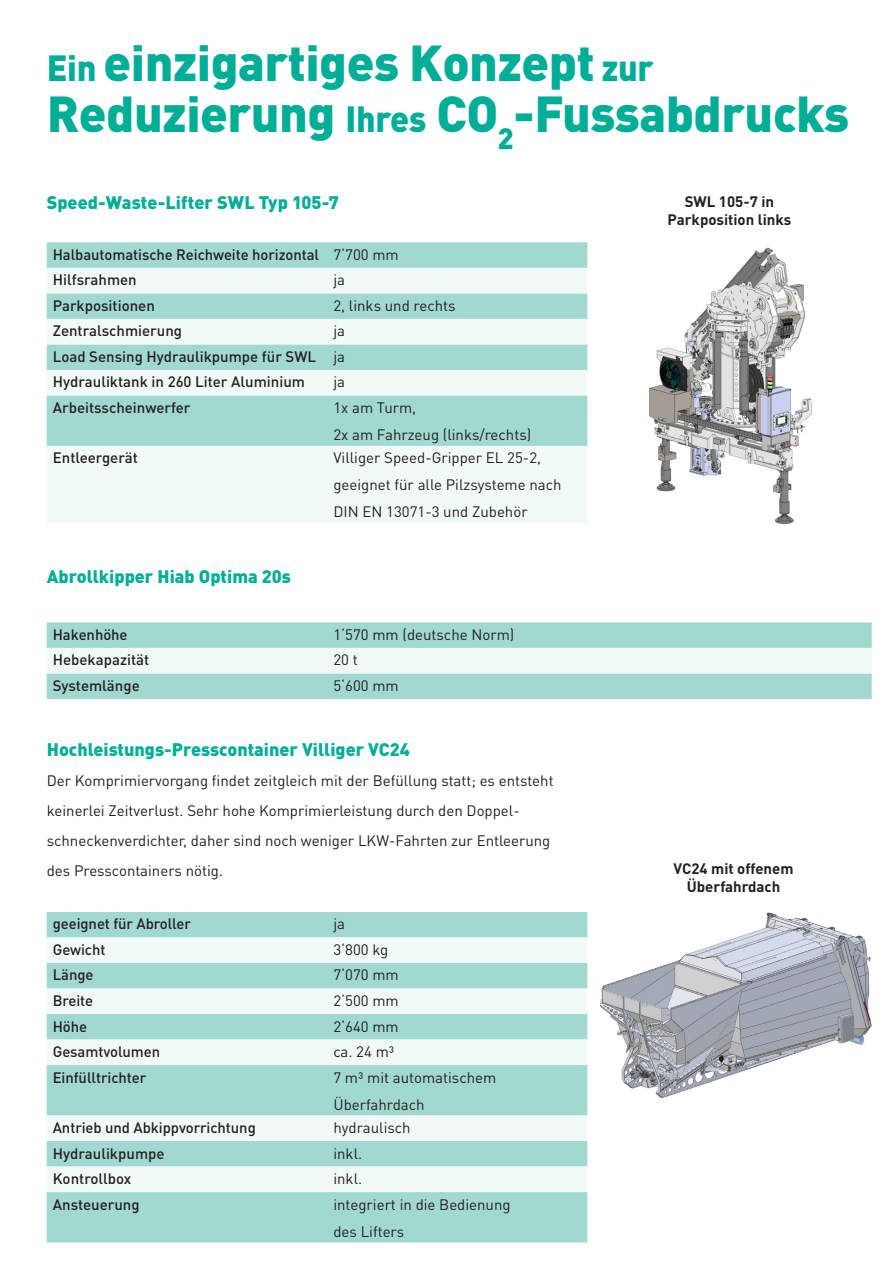
<style>
.page{position:relative;width:893px;height:1263px;background:#fff}
.page>*{position:absolute;margin:0;border:0;box-sizing:border-box;transform-origin:0 0}
.H2_Zwischentitel_schwarz{font:900 49.8px/51px "DIN Pro";letter-spacing:-.01em;color:#00ae98}
.t1{font:900 18px "DIN Pro";color:#00ae98}
.t2{font:15px/27px "DIN Pro";color:#231f20}
.t3{font:500 15px "DIN Pro";color:#231f20}
.t4{font:700 15px/18px "DIN Pro";color:#231f20;text-align:center}
.s1{font-size:36px}
</style>
<div class="page">
<svg style="left:47px;top:242px;width:540px;height:26px;background:#a3d8d0"></svg>
<svg style="left:47px;top:268px;width:540px;height:255px;fill:#f2faf8"></svg>
<div style="left:47px;top:622px;width:825px;height:77px;background:#a1d8d0"></div>
<div style="left:47px;top:648px;width:825px;height:25px;background:#f2faf8"></div>
<div style="left:47px;top:912px;width:540px;height:330px;background:#a1d8d0"></div>
<svg style="left:47px;top:937px;width:540px;height:255px"></svg>
<img style="left:649px;top:247px;width:164px;height:277px">
<img style="left:600px;top:912px;width:272px;height:186px">
<p class="H2_Zwischentitel_schwarz" style="left:47px;top:36px;width:804px"><span class="s1">Ein</span> einzigartiges Konzept <span class="s1">zur<br></span>Reduzierung <span class="s1">Ihres</span> CO<sub>2</sub>-Fussabdrucks</p>
<p class="t1" style="left:47px;top:191px;width:294px">Speed-Waste-Lifter SWL Typ 105-7</p>
<p class="t3" style="left:53px;top:244px;width:268px">Halbautomatische Reichweite horizontal</p>
<p class="t2" style="left:333px;top:240px;width:67px">7‘700 mm</p>
<p class="t3" style="left:53px;top:270px;width:86px">Hilfsrahmen</p>
<p class="t2" style="left:333px;top:266px;width:13px">ja</p>
<p class="t3" style="left:53px;top:295px;width:104px">Parkpositionen</p>
<p class="t2" style="left:333px;top:291px;width:124px">2, links und rechts</p>
<p class="t3" style="left:53px;top:321px;width:131px">Zentralschmierung</p>
<p class="t2" style="left:333px;top:317px;width:13px">ja</p>
<p class="t3" style="left:53px;top:346px;width:265px">Load Sensing Hydraulikpumpe für SWL</p>
<p class="t2" style="left:333px;top:342px;width:13px">ja</p>
<p class="t3" style="left:53px;top:372px;width:254px">Hydrauliktank in 260 Liter Aluminium</p>
<p class="t2" style="left:333px;top:368px;width:13px">ja</p>
<p class="t3" style="left:53px;top:397px;width:139px">Arbeitsscheinwerfer</p>
<p class="t2" style="left:333px;top:393px;width:199px">1x am Turm,<br>2x am Fahrzeug (links/rechts)</p>
<p class="t3" style="left:53px;top:448px;width:87px">Entleergerät</p>
<p class="t2" style="left:333px;top:444px;width:230px">Villiger Speed-Gripper EL 25-2, geeignet für alle Pilzsysteme nach<br>DIN EN 13071-3 und Zubehör</p>
<p class="t1" style="left:47px;top:565px;width:246px">Abrollkipper Hiab Optima 20s</p>
<p class="t3" style="left:53px;top:624px;width:76px">Hakenhöhe</p>
<p class="t2" style="left:333px;top:620px;width:182px">1‘570 mm (deutsche Norm)</p>
<p class="t3" style="left:53px;top:650px;width:98px">Hebekapazität</p>
<p class="t2" style="left:333px;top:646px;width:26px">20 t</p>
<p class="t3" style="left:53px;top:675px;width:88px">Systemlänge</p>
<p class="t2" style="left:333px;top:671px;width:67px">5‘600 mm</p>
<p class="t1" style="left:47px;top:737px;width:365px">Hochleistungs-Presscontainer Villiger VC24</p>
<p class="t2" style="left:47px;top:765px;width:508px;line-height:30px">Der Komprimiervorgang findet zeitgleich mit der Befüllung statt; es entsteht keinerlei Zeitverlust. Sehr hohe Komprimierleistung durch den Doppel&shy;schneckenverdichter, daher sind noch weniger LKW-Fahrten zur Entleerung des Presscontainers nötig.</p>
<p class="t3" style="left:53px;top:914px;width:140px">geeignet für Abroller</p>
<p class="t2" style="left:333px;top:910px;width:13px">ja</p>
<p class="t3" style="left:53px;top:939px;width:54px">Gewicht</p>
<p class="t2" style="left:333px;top:935px;width:56px">3‘800 kg</p>
<p class="t3" style="left:53px;top:965px;width:42px">Länge</p>
<p class="t2" style="left:333px;top:961px;width:67px">7‘070 mm</p>
<p class="t3" style="left:53px;top:990px;width:42px">Breite</p>
<p class="t2" style="left:333px;top:986px;width:67px">2‘500 mm</p>
<p class="t3" style="left:53px;top:1016px;width:36px">Höhe</p>
<p class="t2" style="left:333px;top:1012px;width:67px">2‘640 mm</p>
<p class="t3" style="left:53px;top:1041px;width:109px">Gesamtvolumen</p>
<p class="t2" style="left:333px;top:1037px;width:62px">ca. 24 m³</p>
<p class="t3" style="left:53px;top:1067px;width:95px">Einfülltrichter</p>
<p class="t2" style="left:333px;top:1063px;width:164px">7 m³ mit automatischem<br>Überfahrdach</p>
<p class="t3" style="left:53px;top:1117px;width:205px">Antrieb und Abkippvorrichtung</p>
<p class="t2" style="left:333px;top:1113px;width:79px">hydraulisch</p>
<p class="t3" style="left:53px;top:1143px;width:113px">Hydraulikpumpe</p>
<p class="t2" style="left:333px;top:1139px;width:30px">inkl.</p>
<p class="t3" style="left:53px;top:1168px;width:80px">Kontrollbox</p>
<p class="t2" style="left:333px;top:1164px;width:30px">inkl.</p>
<p class="t3" style="left:53px;top:1194px;width:88px">Ansteuerung</p>
<p class="t2" style="left:333px;top:1190px;width:179px">integriert in die Bedienung des Lifters</p>
<p class="t4" style="left:667px;top:192px;width:125px">SWL 105-7 in<br>Parkposition links</p>
<p class="t4" style="left:674px;top:859px;width:121px">VC24 mit offenem<br>Überfahrdach</p>
</div>
